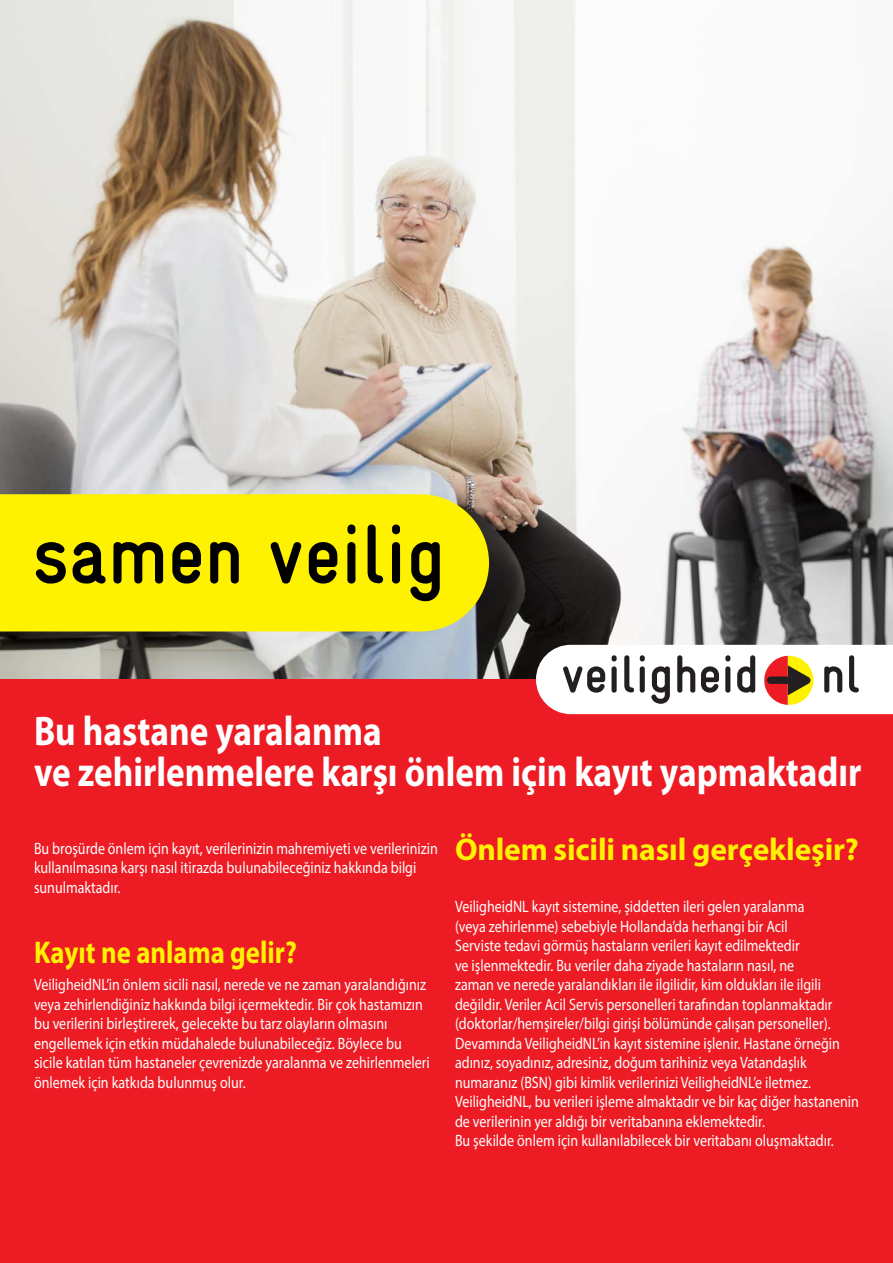
<style>
.page{position:relative;width:893px;height:1263px;background:#fff}
.page>*{position:absolute;margin:0;border:0;box-sizing:border-box;transform-origin:0 0}
.t1{font:700 condensed 84.15px "Gravur";color:#000}
.t2{font:700 41.4px/41.4px "Myriad Pro";color:#fff;scale:.85 1}
.t3{font:700 31.5px "Myriad Pro";letter-spacing:-.005em;color:#fff200}
.t4{font:700 31.5px "Myriad Pro";letter-spacing:-.005em;color:#fff200;scale:.85 1}
.t5{font:16.5px/19.5px "Myriad Pro";color:#fff;scale:.85 1}
</style>
<div class="page">
<img style="left:0;top:0;width:893px;height:679px">
<div style="left:0;top:679px;width:893px;height:584px;background:#ed1c24"></div>
<div style="left:0;top:494px;width:489px;height:137px;background:#fff200"></div>
<svg style="left:536px;top:645px;width:357px;height:69px"></svg>
<h1 class="t1" style="left:33px;top:523px;width:414px">samen veilig</h1>
<h2 class="t2" style="left:34px;top:714px;width:975px">Bu hastane yaralanma<br>ve zehirlenmelere karşı önlem için kayıt yapmaktadır</h2>
<p class="t5" style="left:34px;top:840px;width:477px">Bu broşürde önlem için kayıt, verilerinizin mahremiyeti ve verilerinizin kullanılmasına karşı nasıl itirazda bulunabileceğiniz hakkında bilgi sunulmaktadır.</p>
<h3 class="t4" style="left:34px;top:941px;width:311px">Kayıt ne anlama gelir?</h3>
<p class="t5" style="left:34px;top:976px;width:467px">VeiligheidNL’in önlem sicili nasıl, nerede ve ne zaman yaralandığınız veya zehirlendiğiniz hakkında bilgi içermektedir. Bir çok hastamızın bu verilerini birleştirerek, gelecekte bu tarz olayların olmasını engellemek için etkin müdahalede bulunabileceğiz. Böylece bu sicile katılan tüm hastaneler çevrenizde yaralanma ve zehirlenmeleri önlemek için katkıda bulunmuş olur.</p>
<h3 class="t3" style="left:455px;top:838px;width:405px">Önlem sicili nasıl gerçekleşir?</h3>
<p class="t5" style="left:455px;top:898px;width:477px">VeiligheidNL kayıt sistemine, şiddetten ileri gelen yaralanma<br>(veya zehirlenme) sebebiyle Hollanda’da herhangi bir Acil<br>Serviste tedavi görmüş hastaların verileri kayıt edilmektedir<br>ve işlenmektedir. Bu veriler daha ziyade hastaların nasıl, ne<br>zaman ve nerede yaralandıkları ile ilgilidir, kim oldukları ile ilgili değildir. Veriler Acil Servis personelleri tarafından toplanmaktadır (doktorlar/hemşireler/bilgi girişi bölümünde çalışan personeller).<br>Devamında VeiligheidNL’in kayıt sistemine işlenir. Hastane örneğin adınız, soyadınız, adresiniz, doğum tarihiniz veya Vatandaşlık numaranız (BSN) gibi kimlik verilerinizi VeiligheidNL’e iletmez.<br>VeiligheidNL, bu verileri işleme almaktadır ve bir kaç diğer hastanenin de verilerinin yer aldığı bir veritabanına eklemektedir.<br>Bu şekilde önlem için kullanılabilecek bir veritabanı oluşmaktadır.</p>
</div>
